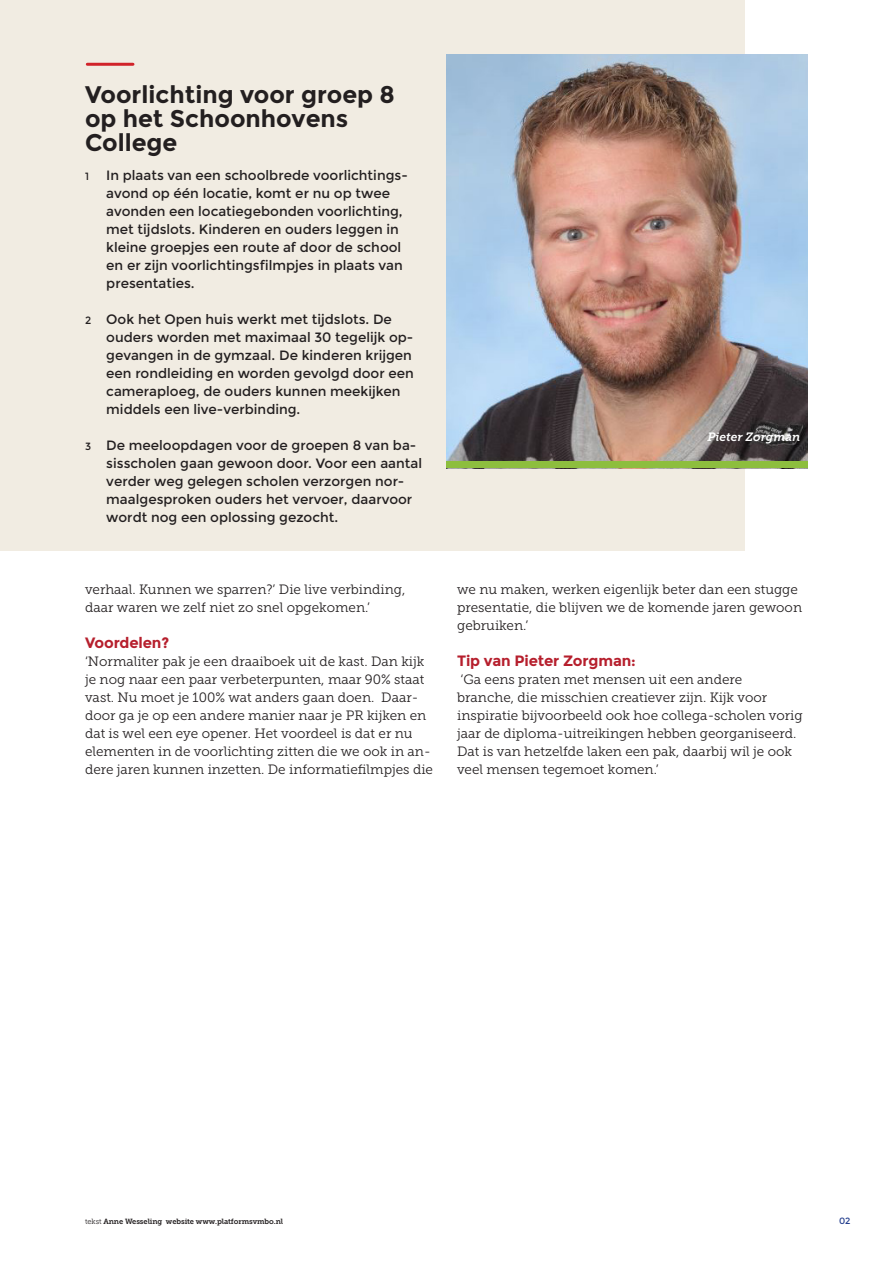
<style>
.page{position:relative;width:893px;height:1263px;background:#fff}
.page>*{position:absolute;margin:0;border:0;box-sizing:border-box;transform-origin:0 0}
.t1{font:700 24px/24px "Montserrat";color:#231f20}
.t2{font:700 15px "Montserrat";letter-spacing:-.01em;color:#b61f2d}
.t3{font:13.5px/18px "Museo Slab 300";color:#231f20}
.t4{font:13.5px/18px "Montserrat";color:#231f20}
.t5{font:italic 12px "Museo Slab 700";color:#fff}
.t6{font:10.5px "Montserrat";color:#231f20}
.t7{font:9px "Montserrat";color:#253f8e}
.t8{font:7.5px "Museo Slab 700";letter-spacing:-.01em;color:#231f20}
.s1{font-size:10.5px}
.s2{font-family:"Museo Slab 300"}
</style>
<div class="page">
<div style="left:0;top:0;width:744px;height:551px;background:#f1ece2"></div>
<img style="left:446px;top:54px;width:362px;height:408px">
<div style="left:446px;top:462px;width:362px;height:6px;background:#8dbe3e"></div>
<hr style="left:87px;top:63px;width:46px;height:3px;background:#d1232a">
<p class="t1" style="left:85px;top:83px;width:311px">Voorlichting voor groep 8 op het Schoonhovens</p>
<p class="t1" style="left:85px;top:131px;width:94px">College</p>
<p class="t6" style="left:85px;top:170px;width:6px">1</p>
<p class="t4" style="left:106px;top:166px;width:303px">In plaats van een schoolbrede voorlichtings&shy;avond op één locatie, komt er nu op twee avonden een locatiegebonden voorlichting, met tijdslots. Kinderen en ouders leggen in kleine groepjes een route af door de school en er zijn voorlichtingsfilmpjes in plaats van presentaties.</p>
<p class="t4" style="left:106px;top:310px;width:309px;text-indent:-21px"><span class="s1">2</span> Ook het Open huis werkt met tijdslots. De ouders worden met maximaal 30 tegelijk op&shy;gevangen in de gymzaal. De kinderen krijgen een rondleiding en worden gevolgd door een cameraploeg, de ouders kunnen meekijken middels een live-verbinding.</p>
<p class="t4" style="left:106px;top:436px;width:317px;text-indent:-21px"><span class="s1">3</span> De meeloopdagen voor de groepen 8 van ba&shy;sisscholen gaan gewoon door. Voor een aantal verder weg gelegen scholen verzorgen nor&shy;maalgesproken ouders het vervoer, daarvoor wordt nog een oplossing gezocht.</p>
<p class="t3" style="left:85px;top:580px;width:322px">verhaal. Kunnen we sparren?’ Die live verbinding, daar waren we zelf niet zo snel opgekomen.’</p>
<p class="t2" style="left:85px;top:634px;width:86px">Voordelen?</p>
<p class="t3" style="left:85px;top:652px;width:349px">‘Normaliter pak je een draaiboek uit de kast. Dan kijk je nog naar een paar verbeterpunten, maar 90% staat vast. Nu moet je 100% wat anders gaan doen. Daar&shy;door ga je op een andere manier naar je PR kijken en dat is wel een eye opener. Het voordeel is dat er nu elementen in de voorlichting zitten die we ook in an&shy;dere jaren kunnen inzetten. De informatiefilmpjes die</p>
<p class="t5" style="left:707px;top:430px;width:94px">Pieter Zorgman</p>
<p class="t3" style="left:457px;top:580px;width:346px">we nu maken, werken eigenlijk beter dan een stugge presentatie, die blijven we de komende jaren gewoon gebruiken.’</p>
<p class="t2" style="left:457px;top:652px;width:180px">Tip van Pieter Zorgman:</p>
<p class="t3" style="left:460px;top:670px;width:283px">‘Ga eens praten met mensen uit een andere</p>
<p class="t3" style="left:457px;top:688px;width:347px">branche, die misschien creatiever zijn. Kijk voor inspiratie bijvoorbeeld ook hoe collega-scholen vorig jaar de diploma-uitreikingen hebben georganiseerd.</p>
<p class="t3" style="left:457px;top:742px;width:336px">Dat is van hetzelfde laken een pak, daarbij wil je ook veel mensen tegemoet komen.’</p>
<p class="t8" style="left:85px;top:1217px;width:200px"><span class="s2">tekst</span> Anne Wesseling website www.platformsvmbo.nl</p>
<p class="t7" style="left:839px;top:1216px;width:13px">02</p>
</div>
